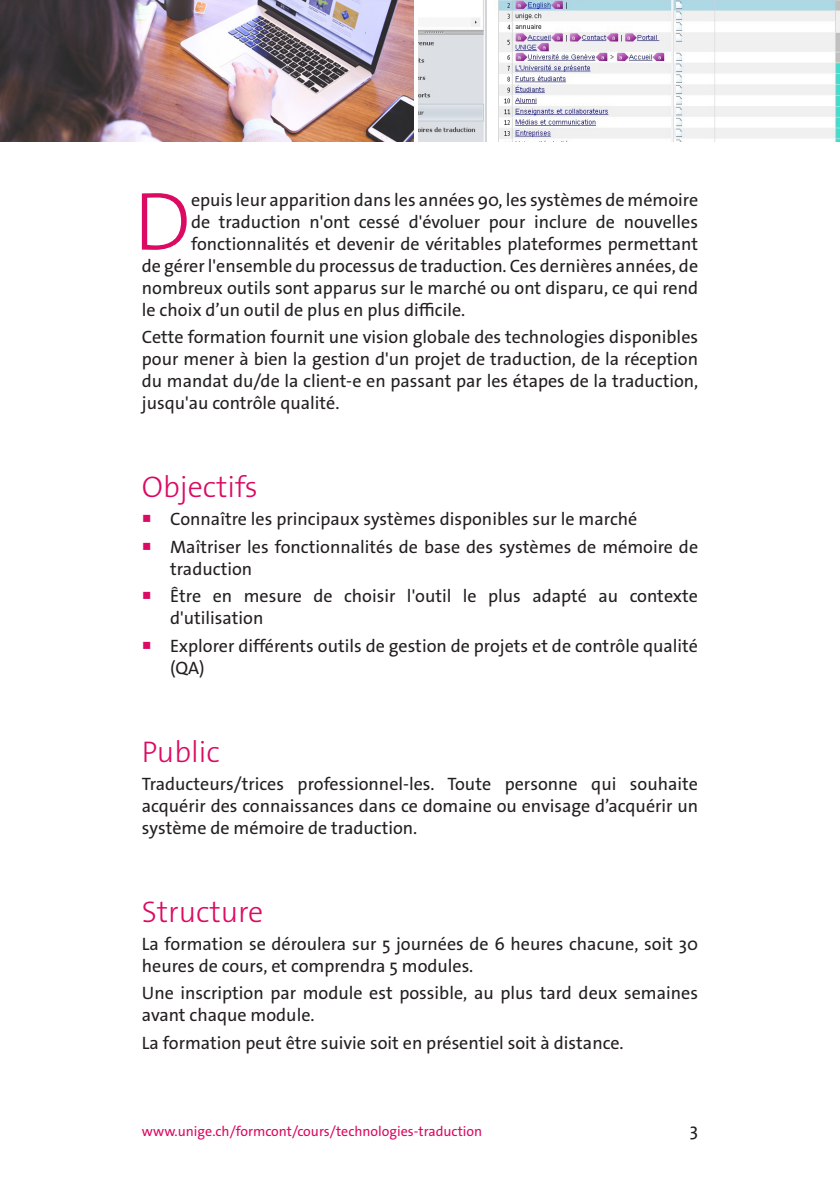
<style>
.page{position:relative;width:840px;height:1191px;background:#fff}
.page>*{position:absolute;margin:0;border:0;box-sizing:border-box;transform-origin:0 0}
.t1{font:300 83.2px "The Sans Os F";color:#db0a62}
.t2{font:300 30px "The Sans Os F";color:#db0a62}
.texte{font:18px/22px "The Sans Os F";color:#231f20;text-align:justify}
.retrait5{font:18px/22px "The Sans Os F";color:#231f20}
.t3{font:14px "The Sans Os F";color:#db0a62}
.s1{color:#db0a62}
</style>
<div class="page">
<img style="left:0;top:0;width:413px;height:142px">
<img style="left:418px;top:0;width:421px;height:142px">
<p class="t1" style="left:134px;top:168px;width:59px">D</p>
<p class="texte" style="left:191px;top:189px;width:508px">epuis leur apparition dans les années 90, les systèmes de mémoire</p>
<p class="texte" style="left:191px;top:211px;width:508px">de traduction n'ont cessé d'évoluer pour inclure de nouvelles</p>
<p class="texte" style="left:191px;top:233px;width:508px">fonctionnalités et devenir de véritables plateformes permettant</p>
<p class="texte" style="left:142px;top:255px;width:557px">de gérer l'ensemble du processus de traduction. Ces dernières années, de</p>
<p class="texte" style="left:142px;top:277px;width:557px">nombreux outils sont apparus sur le marché ou ont disparu, ce qui rend</p>
<p class="texte" style="left:142px;top:299px;width:325px">le choix d’un outil de plus en plus difficile.</p>
<p class="texte" style="left:142px;top:326px;width:557px">Cette formation fournit une vision globale des technologies disponibles pour mener à bien la gestion d'un projet de traduction, de la réception du mandat du/de la client-e en passant par les étapes de la traduction, jusqu'au contrôle qualité.</p>
<p class="t2" style="left:142px;top:468px;width:117px">Objectifs</p>
<p class="retrait5" style="left:142px;top:508px;width:496px"><span class="s1">○</span> Connaître les principaux systèmes disponibles sur le marché</p>
<p class="retrait5" style="left:170px;top:536px;width:529px;text-indent:-28px"><span class="s1">○</span> Maîtriser les fonctionnalités de base des systèmes de mémoire de traduction</p>
<p class="retrait5" style="left:170px;top:585px;width:529px;text-indent:-28px"><span class="s1">○</span> Être en mesure de choisir l'outil le plus adapté au contexte d'utilisation</p>
<p class="retrait5" style="left:170px;top:635px;width:529px;text-indent:-28px"><span class="s1">○</span> Explorer différents outils de gestion de projets et de contrôle qualité (QA)</p>
<p class="t2" style="left:142px;top:732px;width:79px">Public</p>
<p class="texte" style="left:142px;top:773px;width:557px">Traducteurs/trices professionnel-les. Toute personne qui souhaite acquérir des connaissances dans ce domaine ou envisage d’acquérir un système de mémoire de traduction.</p>
<p class="t2" style="left:142px;top:892px;width:123px">Structure</p>
<p class="texte" style="left:142px;top:932px;width:557px">La formation se déroulera sur 5 journées de 6 heures chacune, soit 30 heures de cours, et comprendra 5 modules.</p>
<p class="texte" style="left:142px;top:982px;width:557px">Une inscription par module est possible, au plus tard deux semaines avant chaque module.</p>
<p class="texte" style="left:142px;top:1031px;width:483px">La formation peut être suivie soit en présentiel soit à distance.</p>
<p class="t3" style="left:142px;top:1122px;width:342px">www.unige.ch/formcont/cours/technologies-traduction</p>
<p class="texte" style="left:689px;top:1119px;width:10px">3</p>
</div>
